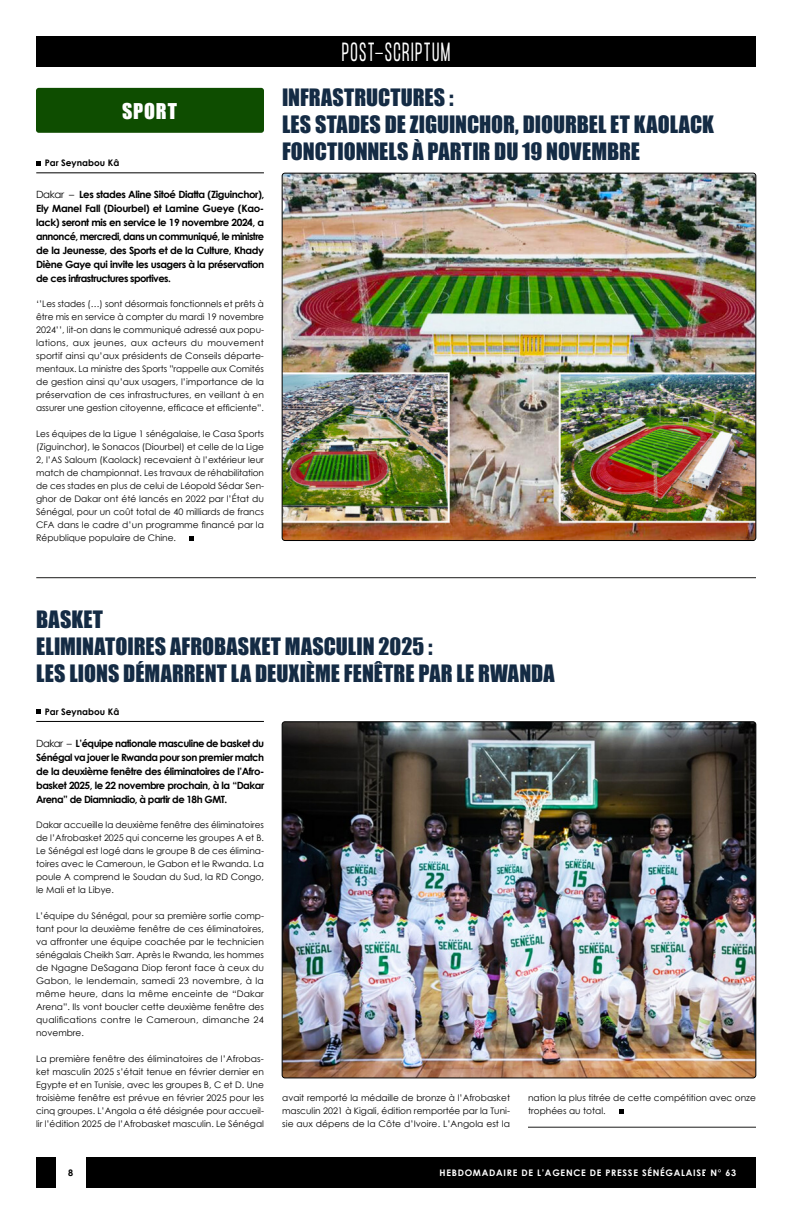
<style>
.page{position:relative;width:792px;height:1224px;background:#fff}
.page>*{position:absolute;margin:0;border:0;box-sizing:border-box;transform-origin:0 0}
.t1{font:300 23px "Formula Condensed";letter-spacing:.075em;color:#fff;scale:.8 1}
.t2{font:22px/27px "Impact";color:#142b44}
.t3{font:20px "Impact";letter-spacing:.045em;color:#fff}
.t4{font:700 10px/14px "Century Gothic";letter-spacing:-.05em;color:#000;text-align:justify}
.t5{font:9px/13px "Century Gothic";color:#000;text-align:justify}
.t6{font:700 9px "Century Gothic";letter-spacing:.08em;color:#fff}
.t7{font:700 9px "Century Gothic";color:#000}
.s1{font-weight:400}
</style>
<div class="page">
<div style="left:36px;top:36px;width:720px;height:31px;background:#000"></div>
<img style="left:282px;top:722px;width:474px;height:356px">
<div style="left:36px;top:1157px;width:720px;height:31px;background:#000"></div>
<div style="left:56px;top:1155px;width:30px;height:35px;background:#fff"></div>
<div style="left:36px;top:88px;width:228px;height:45px;background:#0e4d00;border-radius:3px"></div>
<hr style="left:36px;top:173px;width:228px;height:1px;background:#000">
<svg style="left:36px;top:161px;width:5px;height:4px"></svg>
<svg style="left:190px;top:536px;width:4px;height:5px"></svg>
<img style="left:282px;top:173px;width:474px;height:368px">
<hr style="left:36px;top:721px;width:228px;height:1px;background:#000">
<svg style="left:36px;top:710px;width:5px;height:4px"></svg>
<svg style="left:619px;top:1110px;width:4px;height:4px"></svg>
<hr style="left:36px;top:578px;width:720px;height:1px;background:#1b1b1a">
<hr style="left:528px;top:1127px;width:228px;height:1px;background:#1b1b1a">
<h3 class="t3" style="left:122px;top:96px;width:56px">SPORT</h3>
<p class="t7" style="left:45px;top:156px;width:76px">Par Seynabou Kâ</p>
<p class="t4" style="left:36px;top:187px;width:230px"><span class="s1">Dakar –</span> Les stades Aline Sitoé Diatta (Ziguinchor), Ely Manel Fall (Diourbel) et Lamine Gueye (Kao&shy;lack) seront mis en service le 19 novembre 2024, a annoncé, mercredi, dans un communiqué, le ministre de la Jeunesse, des Sports et de la Culture, Khady Diène Gaye qui invite les usagers à la préservation de ces infrastructures sportives.</p>
<p class="t5" style="left:36px;top:297px;width:229px">‘’Les stades (…) sont désormais fonctionnels et prêts à être mis en service à compter du mardi 19 novembre 2024’’, lit-on dans le communiqué adressé aux popu&shy;lations, aux jeunes, aux acteurs du mouvement sportif ainsi qu’aux présidents de Conseils départe&shy;mentaux. La ministre des Sports ”rappelle aux Comités de gestion ainsi qu’aux usagers, l’importance de la préservation de ces infrastructures, en veillant à en assurer une gestion citoyenne, efficace et efficiente”.</p>
<p class="t5" style="left:36px;top:427px;width:229px">Les équipes de la Ligue 1 sénégalaise, le Casa Sports (Ziguinchor), le Sonacos (Diourbel) et celle de la Lige 2, l’AS Saloum (Kaolack) recevaient à l’extérieur leur match de championnat. Les travaux de réhabilitation de ces stades en plus de celui de Léopold Sédar Sen&shy;ghor de Dakar ont été lancés en 2022 par l’État du Sénégal, pour un coût total de 40 milliards de francs CFA dans le cadre d’un programme financé par la République populaire de Chine.</p>
<h1 class="t1" style="left:342px;top:38px;width:137px">POST-SCRIPTUM</h1>
<h2 class="t2" style="left:282px;top:83px;width:433px">INFRASTRUCTURES :<br>LES STADES DE ZIGUINCHOR, DIOURBEL ET KAOLACK<br>FONCTIONNELS À PARTIR DU 19 NOVEMBRE</h2>
<h2 class="t2" style="left:36px;top:605px;width:520px">BASKET<br>ELIMINATOIRES AFROBASKET MASCULIN 2025 :<br>LES LIONS DÉMARRENT LA DEUXIÈME FENÊTRE PAR LE RWANDA</h2>
<p class="t7" style="left:45px;top:705px;width:76px">Par Seynabou Kâ</p>
<p class="t4" style="left:36px;top:736px;width:230px"><span class="s1">Dakar –</span> L’équipe nationale masculine de basket du Sénégal va jouer le Rwanda pour son premier match de la deuxième fenêtre des éliminatoires de l’Afro&shy;basket 2025, le 22 novembre prochain, à la “Dakar Arena” de Diamniadio, à partir de 18h GMT.</p>
<p class="t5" style="left:36px;top:818px;width:229px">Dakar accueille la deuxième fenêtre des éliminatoires de l’Afrobasket 2025 qui concerne les groupes A et B.<br>Le Sénégal est logé dans le groupe B de ces élimina&shy;toires avec le Cameroun, le Gabon et le Rwanda. La poule A comprend le Soudan du Sud, la RD Congo, le Mali et la Libye.</p>
<p class="t5" style="left:36px;top:909px;width:229px">L’équipe du Sénégal, pour sa première sortie comp&shy;tant pour la deuxième fenêtre de ces éliminatoires, va affronter une équipe coachée par le technicien sénégalais Cheikh Sarr. Après le Rwanda, les hommes de Ngagne DeSagana Diop feront face à ceux du Gabon, le lendemain, samedi 23 novembre, à la même heure, dans la même enceinte de “Dakar Arena”. Ils vont boucler cette deuxième fenêtre des qualifications contre le Cameroun, dimanche 24 novembre.</p>
<p class="t5" style="left:36px;top:1052px;width:229px">La première fenêtre des éliminatoires de l’Afrobas&shy;ket masculin 2025 s’était tenue en février dernier en Egypte et en Tunisie, avec les groupes B, C et D. Une troisième fenêtre est prévue en février 2025 pour les cinq groupes. L’Angola a été désignée pour accueil&shy;lir l’édition 2025 de l’Afrobasket masculin. Le Sénégal</p>
<p class="t5" style="left:282px;top:1091px;width:229px">avait remporté la médaille de bronze à l’Afrobasket masculin 2021 à Kigali, édition remportée par la Tuni&shy;sie aux dépens de la Côte d’Ivoire. L’Angola est la</p>
<p class="t5" style="left:528px;top:1091px;width:229px">nation la plus titrée de cette compétition avec onze trophées au total.</p>
<p class="t7" style="left:68px;top:1166px;width:7px">8</p>
<p class="t6" style="left:440px;top:1166px;width:298px">HEBDOMADAIRE DE L’AGENCE DE PRESSE SÉNÉGALAISE N° 63</p>
</div>
